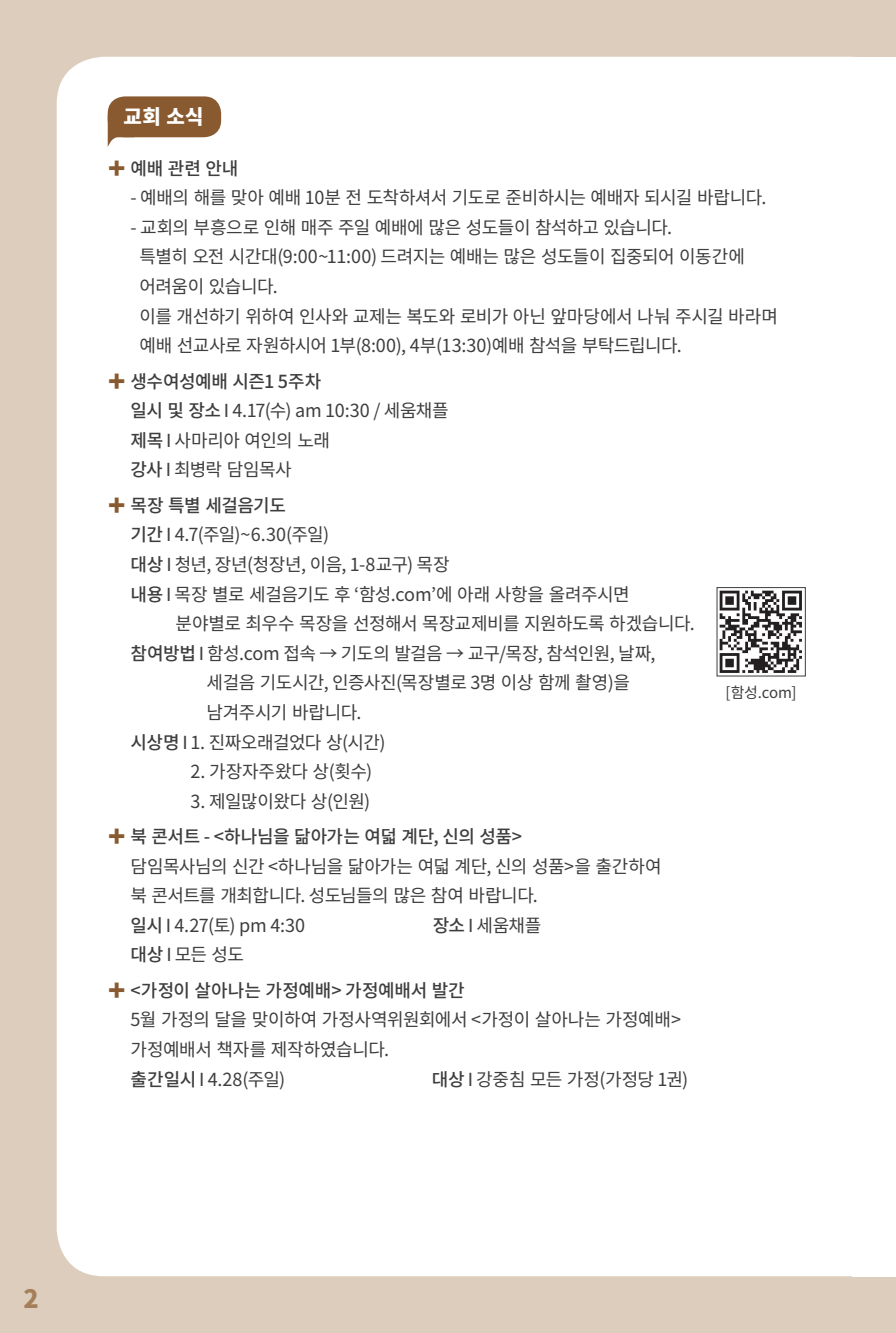
<style>
.page{position:relative;width:896px;height:1333px;background:#fff}
.page>*{position:absolute;margin:0;border:0;box-sizing:border-box;transform-origin:0 0}
.t1{font:900 25.2px "Noto Sans CJ Kkr";color:#a57f59}
.t2{font:900 20px "Noto Sans CJ Kkr";color:#fff}
.t3{font:18px/29.6px "Noto Sans CJ Kkr";letter-spacing:-.025em;color:#3e3e3f}
.t4{font:500 18px/35.2px "Noto Sans CJ Kkr";letter-spacing:-.015em;color:#3e3e3f}
.t5{font:18px "Noto Sans CJ Kkr";letter-spacing:-.005em;color:#3e3e3f}
.t6{font:15px "Noto Sans CJ Kkr";color:#3e3e3f}
.s1{font-weight:400;color:#895a30}
.s2{color:#895a30}
.s3{font-weight:500}
.s4{font-weight:400}
</style>
<div class="page">
<div style="left:0;top:0;width:896px;height:1332px;background:#ddcdbd"></div>
<div style="left:57px;top:57px;width:839px;height:1219px;background:#fff;border-radius:47px"></div>
<div style="left:851px;top:57px;width:45px;height:1219px;background:#fff"></div>
<div style="left:108px;top:96px;width:113px;height:41px;background:#895a30;border-radius:17px"></div>
<svg style="left:108px;top:124px;width:27px;height:22px"></svg>
<img style="left:719px;top:590px;width:83px;height:83px">
<div style="left:716px;top:587px;width:90px;height:89px;border:1px solid #3e3e3f"></div>
<p class="t2" style="left:123px;top:105px;width:82px">교회 소식</p>
<p class="t4" style="left:108px;top:151px;width:132px"><span class="s1">✚</span> 예배 관련 안내</p>
<p class="t3" style="left:130px;top:183px;width:637px">- 예배의 해를 맞아 예배 10분 전 도착하셔서 기도로 준비하시는 예배자 되시길 바랍니다.</p>
<p class="t3" style="left:140px;top:213px;width:640px;text-indent:-9px">- 교회의 부흥으로 인해 매주 주일 예배에 많은 성도들이 참석하고 있습니다.<br>특별히 오전 시간대(9:00~11:00) 드려지는 예배는 많은 성도들이 집중되어 이동간에 어려움이 있습니다.<br>이를 개선하기 위하여 인사와 교제는 복도와 로비가 아닌 앞마당에서 나눠 주시길 바라며 예배 선교사로 자원하시어 1부(8:00), 4부(13:30)예배 참석을 부탁드립니다.</p>
<p class="t3" style="left:130px;top:366px;width:320px;text-indent:-23px"><span class="s2">✚</span> <span class="s3">생수여성예배 시즌1 5주차<br>일시 및 장소</span>Ⅰ4.17(수) am 10:30 / 세움채플 <span class="s3">제목</span>Ⅰ사마리아 여인의 노래<br><span class="s3">강사</span>Ⅰ최병락 담임목사</p>
<p class="t4" style="left:108px;top:488px;width:180px"><span class="s1">✚</span> 목장 특별 세걸음기도</p>
<p class="t3" style="left:130px;top:520px;width:200px"><span class="s3">기간</span>Ⅰ4.7(주일)~6.30(주일)</p>
<p class="t3" style="left:130px;top:550px;width:321px"><span class="s3">대상</span>Ⅰ청년, 장년(청장년, 이음, 1-8교구) 목장</p>
<p class="t3" style="left:130px;top:579px;width:501px"><span class="s3">내용</span>Ⅰ목장 별로 세걸음기도 후 ‘함성.com’에 아래 사항을 올려주시면</p>
<p class="t3" style="left:176px;top:609px;width:521px">분야별로 최우수 목장을 선정해서 목장교제비를 지원하도록 하겠습니다.</p>
<p class="t3" style="left:130px;top:638px;width:527px"><span class="s3">참여방법</span>Ⅰ함성.com 접속 → 기도의 발걸음 → 교구/목장, 참석인원, 날짜,</p>
<p class="t3" style="left:207px;top:668px;width:425px">세걸음 기도시간, 인증사진(목장별로 3명 이상 함께 촬영)을</p>
<p class="t3" style="left:207px;top:698px;width:156px">남겨주시기 바랍니다.</p>
<p class="t3" style="left:130px;top:727px;width:257px"><span class="s3">시상명</span>Ⅰ1. 진짜오래걸었다 상(시간)</p>
<p class="t5" style="left:191px;top:761px;width:183px">2. 가장자주왔다 상(횟수)</p>
<p class="t4" style="left:108px;top:784px;width:416px;text-indent:83px"><span class="s4">3. 제일많이왔다 상(인원)<br></span><span class="s1">✚</span> 북 콘서트 - &lt;하나님을 닮아가는 여덟 계단, 신의 성품&gt;</p>
<p class="t3" style="left:130px;top:851px;width:533px">담임목사님의 신간 &lt;하나님을 닮아가는 여덟 계단, 신의 성품&gt;을 출간하여 북 콘서트를 개최합니다. 성도님들의 많은 참여 바랍니다.<br><span class="s3">일시</span>Ⅰ4.27(토) pm 4:30</p>
<p class="t6" style="left:725px;top:684px;width:73px">[함성.com]</p>
<p class="t3" style="left:433px;top:910px;width:110px"><span class="s3">장소</span>Ⅰ세움채플</p>
<p class="t4" style="left:108px;top:937px;width:358px;text-indent:23px">대상<span class="s4">Ⅰ모든 성도<br></span><span class="s1">✚</span> &lt;가정이 살아나는 가정예배&gt; 가정예배서 발간</p>
<p class="t3" style="left:130px;top:1005px;width:552px">5월 가정의 달을 맞이하여 가정사역위원회에서 &lt;가정이 살아나는 가정예배&gt; 가정예배서 책자를 제작하였습니다.<br><span class="s3">출간일시</span>Ⅰ4.28(주일)</p>
<p class="t3" style="left:432px;top:1064px;width:258px"><span class="s3">대상</span>Ⅰ강중침 모든 가정(가정당 1권)</p>
<h1 class="t1" style="left:23px;top:1284px;width:17px">2</h1>
</div>
